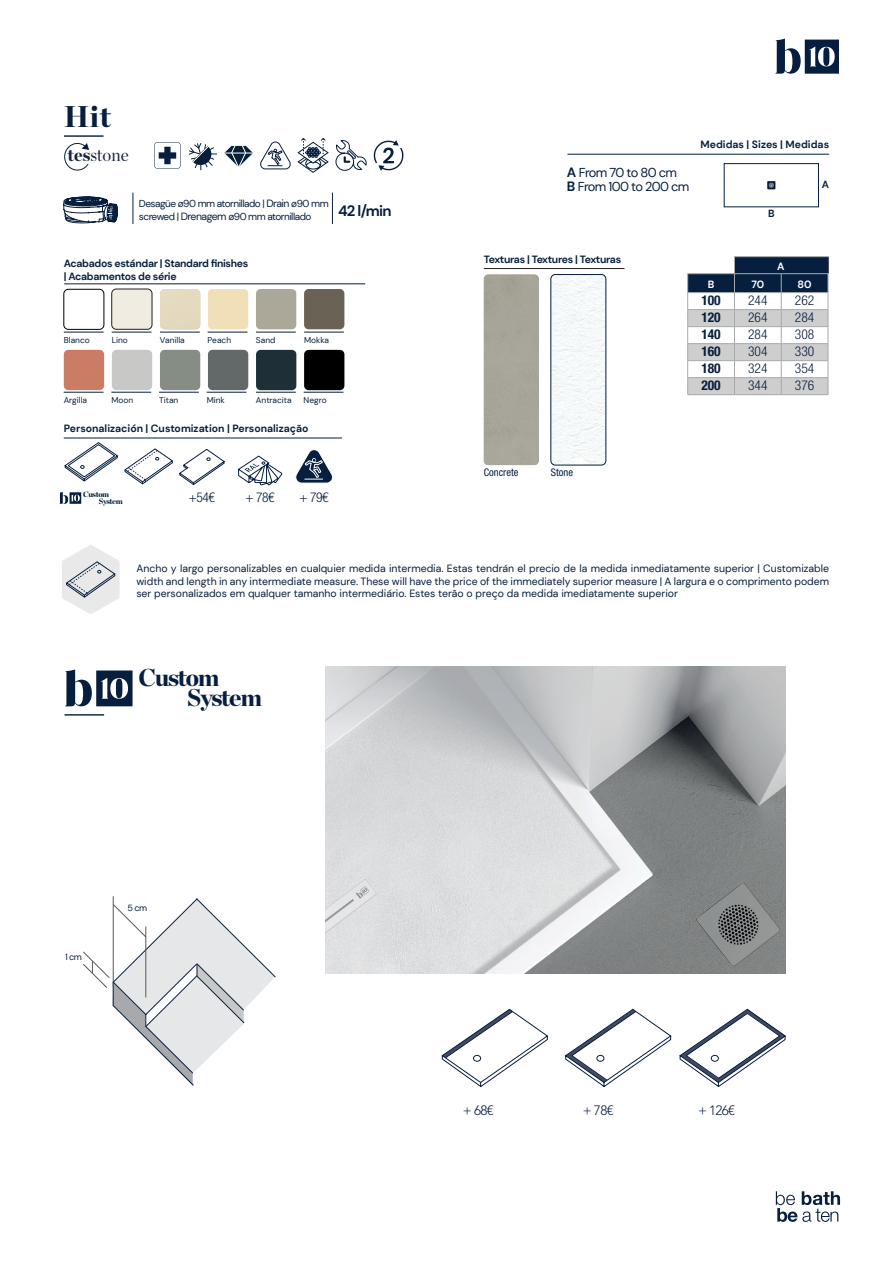
<style>
.page{position:relative;width:893px;height:1263px;background:#fff}
.page>*{position:absolute;margin:0;border:0;box-sizing:border-box;transform-origin:0 0}
.t1{font:900 30px "Chronicle Display";color:#071f3e}
.t2{font:900 24.3px "Chronicle Display";letter-spacing:-.05em;color:#071f3e}
.t3{font:17.7px "Chronicle Display";color:#17243e;scale:.95 1}
.t4{font:700 15px "DM Sans";color:#071f3e}
.t5{font:300 condensed 13.5px "Helvetica Neue LT Std";color:#071f3e}
.t6{font:700 condensed 13.5px "Helvetica Neue LT Std";color:#071f3e}
.t7{font:300 13.5px "Avenir LT Std";letter-spacing:-.05em;color:#071f3e}
.t8{font:12.9px "DM Sans";letter-spacing:-.05em;color:#071f3e}
.t9{font:10.5px/12.6px "DM Sans";color:#071f3e;text-align:justify}
.t10{font:700 10.5px/12.6px "DM Sans";letter-spacing:-.03em;color:#071f3e}
.t11{font:700 10.5px "DM Sans";color:#071f3e}
.t12{font:condensed 10.5px "Helvetica Neue LT Std";color:#071f3e}
.t13{font:700 10.5px "DM Sans";color:#fff}
.t14{font:700 10.35px "DM Sans";color:#071f3e}
.t15{font:10.05px/12.6px "DM Sans";letter-spacing:-.05em;color:#071f3e}
.t16{font:9px "DM Sans";color:#071f3e}
.t17{font:8.4px "DM Sans";color:#071f3e}
.t18{font:900 7.8px "Chronicle Display";letter-spacing:-.05em;color:#071f3e}
.s1{font-weight:900}
.s2{font-size:10.5px}
.s3{font-weight:700;font-size:13.5px}
</style>
<div class="page">
<svg style="left:775px;top:38px;width:64px;height:36px"></svg>
<svg style="left:776px;top:1191px;width:64px;height:31px"></svg>
<hr style="left:484px;top:268px;width:140px;height:1px;background:#231f20">
<hr style="left:65px;top:714px;width:39px;height:2px;background:#132c44">
<svg style="left:441px;top:1008px;width:107px;height:79px"></svg>
<svg style="left:565px;top:1008px;width:107px;height:79px"></svg>
<svg style="left:679px;top:1008px;width:107px;height:79px"></svg>
<hr style="left:113px;top:896px;width:1px;height:90px;background:#57585a">
<svg style="left:83px;top:897px;width:193px;height:189px"></svg>
<img style="left:325px;top:667px;width:460px;height:306px">
<hr style="left:64px;top:135px;width:39px;height:2px;background:#132c44">
<hr style="left:734px;top:256px;width:47px;height:1px;background:#a7aaaa">
<hr style="left:781px;top:256px;width:48px;height:1px;background:#a7aaaa">
<svg style="left:687px;top:257px;width:142px;height:138px"></svg>
<hr style="left:687px;top:394px;width:47px;height:1px;background:#a7aaaa">
<hr style="left:734px;top:394px;width:47px;height:1px;background:#a7aaaa">
<hr style="left:781px;top:394px;width:47px;height:1px;background:#a7aaaa">
<hr style="left:567px;top:154px;width:262px;height:1px;background:#071f3e">
<hr style="left:64px;top:284px;width:301px;height:1px;background:#071f3e">
<hr style="left:64px;top:438px;width:278px;height:1px;background:#071f3e">
<div style="left:724px;top:163px;width:95px;height:44px;border:1px solid #071f3e"></div>
<svg style="left:767px;top:181px;width:8px;height:8px"></svg>
<svg style="left:769px;top:183px;width:5px;height:5px"></svg>
<div style="left:551px;top:274px;width:55px;height:191px;background:#f5f9f9"></div>
<div style="left:551px;top:274px;width:55px;height:191px;border:1px solid #071f3e;border-radius:4px"></div>
<div style="left:484px;top:274px;width:55px;height:191px;background:#a7a59a"></div>
<svg style="left:65px;top:669px;width:68px;height:37px"></svg>
<div style="left:64px;top:143px;width:27px;height:28px;border:1px solid #05203d;border-radius:50%"></div>
<div style="left:77px;top:149px;width:15px;height:14px;background:#fff"></div>
<svg style="left:82px;top:143px;width:7px;height:7px"></svg>
<hr style="left:111px;top:392px;width:40px;height:1px;background:#071f3e">
<hr style="left:159px;top:392px;width:40px;height:1px;background:#071f3e">
<hr style="left:256px;top:392px;width:40px;height:1px;background:#071f3e">
<hr style="left:207px;top:392px;width:39px;height:1px;background:#071f3e">
<hr style="left:304px;top:392px;width:39px;height:1px;background:#071f3e">
<hr style="left:64px;top:392px;width:39px;height:1px;background:#071f3e">
<hr style="left:112px;top:332px;width:39px;height:1px;background:#071f3e">
<hr style="left:160px;top:332px;width:40px;height:1px;background:#071f3e">
<hr style="left:256px;top:332px;width:40px;height:1px;background:#071f3e">
<hr style="left:64px;top:332px;width:40px;height:1px;background:#071f3e">
<hr style="left:208px;top:332px;width:39px;height:1px;background:#071f3e">
<hr style="left:304px;top:332px;width:40px;height:1px;background:#071f3e">
<div style="left:208px;top:289px;width:40px;height:40px;background:#f1dfb7;border-radius:5px"></div>
<div style="left:256px;top:289px;width:40px;height:40px;background:#aba89a;border-radius:5px"></div>
<div style="left:112px;top:289px;width:40px;height:40px;background:#f1ece1;border-radius:5px"></div>
<div style="left:112px;top:289px;width:40px;height:40px;border:1px solid #231f20;border-radius:5px"></div>
<div style="left:304px;top:289px;width:40px;height:40px;background:#6b6256;border-radius:5px"></div>
<div style="left:64px;top:289px;width:40px;height:40px;border:1px solid #000;border-radius:5px"></div>
<div style="left:160px;top:289px;width:40px;height:40px;background:#e5d9bf"></div>
<div style="left:208px;top:350px;width:40px;height:40px;background:#636868;border-radius:5px"></div>
<div style="left:160px;top:350px;width:40px;height:40px;background:#868d84;border-radius:5px"></div>
<div style="left:112px;top:350px;width:40px;height:40px;background:#c8c8c7;border-radius:5px"></div>
<div style="left:64px;top:350px;width:40px;height:40px;background:#cb7c64;border-radius:5px"></div>
<div style="left:256px;top:350px;width:40px;height:40px;background:#1e2f37;border-radius:5px"></div>
<div style="left:304px;top:350px;width:40px;height:40px;background:#000001;border-radius:5px"></div>
<svg style="left:260px;top:141px;width:30px;height:28px"></svg>
<svg style="left:154px;top:142px;width:27px;height:27px"></svg>
<svg style="left:297px;top:138px;width:32px;height:35px"></svg>
<svg style="left:335px;top:140px;width:32px;height:31px"></svg>
<svg style="left:374px;top:140px;width:29px;height:31px"></svg>
<svg style="left:188px;top:143px;width:29px;height:27px"></svg>
<svg style="left:224px;top:145px;width:29px;height:22px"></svg>
<svg style="left:62px;top:545px;width:57px;height:69px"></svg>
<svg style="left:60px;top:492px;width:21px;height:12px"></svg>
<svg style="left:238px;top:455px;width:45px;height:31px"></svg>
<svg style="left:295px;top:449px;width:38px;height:35px"></svg>
<svg style="left:64px;top:442px;width:109px;height:43px"></svg>
<svg style="left:179px;top:448px;width:46px;height:37px"></svg>
<hr style="left:133px;top:193px;width:1px;height:31px;background:#071f3e">
<hr style="left:332px;top:193px;width:1px;height:31px;background:#071f3e">
<svg style="left:63px;top:197px;width:55px;height:26px"></svg>
<p class="t1" style="left:64px;top:92px;width:49px">Hit</p>
<p class="t3" style="left:67px;top:141px;width:66px"><span class="s1">tes</span>stone</p>
<p class="t15" style="left:139px;top:197px;width:191px">Desagüe ø90 mm atornillado | <span class="s2">Drain</span> ø90 mm screwed | <span class="s2">Drenagem</span> ø90 mm atornillado</p>
<p class="t4" style="left:338px;top:201px;width:55px">42 l/min</p>
<p class="t10" style="left:64px;top:257px;width:186px">Acabados estándar | Standard finishes | Acabamentos de série</p>
<p class="t17" style="left:64px;top:335px;width:28px">Blanco</p>
<p class="t17" style="left:112px;top:335px;width:18px">Lino</p>
<p class="t17" style="left:160px;top:335px;width:26px">Vanilla</p>
<p class="t17" style="left:208px;top:335px;width:25px">Peach</p>
<p class="t17" style="left:256px;top:335px;width:21px">Sand</p>
<p class="t17" style="left:304px;top:335px;width:27px">Mokka</p>
<p class="t17" style="left:64px;top:395px;width:25px">Argilla</p>
<p class="t17" style="left:111px;top:395px;width:23px">Moon</p>
<p class="t17" style="left:159px;top:395px;width:21px">Titan</p>
<p class="t17" style="left:207px;top:395px;width:20px">Mink</p>
<p class="t17" style="left:256px;top:395px;width:37px">Antracita</p>
<p class="t17" style="left:304px;top:395px;width:25px">Negro</p>
<p class="t11" style="left:64px;top:422px;width:246px">Personalización | Customization | Personalização</p>
<p class="t18" style="left:83px;top:488px;width:28px">Custom</p>
<p class="t18" style="left:99px;top:495px;width:26px">System</p>
<p class="t5" style="left:189px;top:490px;width:28px">+54€</p>
<p class="t5" style="left:246px;top:490px;width:31px">+ 78€</p>
<p class="t5" style="left:300px;top:490px;width:31px">+ 79€</p>
<p class="t8" style="left:567px;top:165px;width:112px"><span class="s3">A</span> From 70 to 80 cm</p>
<p class="t8" style="left:567px;top:179px;width:124px"><span class="s3">B</span> From 100 to 200 cm</p>
<p class="t11" style="left:700px;top:138px;width:130px">Medidas | Sizes | Medidas</p>
<p class="t14" style="left:768px;top:207px;width:8px">B</p>
<p class="t14" style="left:822px;top:178px;width:9px">A</p>
<p class="t10" style="left:484px;top:253px;width:139px">Texturas | Textures | Texturas</p>
<p class="t13" style="left:777px;top:260px;width:9px">A</p>
<p class="t13" style="left:708px;top:278px;width:8px">B</p>
<p class="t13" style="left:751px;top:278px;width:14px">70</p>
<p class="t13" style="left:798px;top:278px;width:16px">80</p>
<p class="t6" style="left:701px;top:292px;width:21px">100</p>
<p class="t5" style="left:748px;top:293px;width:21px">244</p>
<p class="t5" style="left:795px;top:293px;width:21px">262</p>
<p class="t6" style="left:701px;top:309px;width:21px">120</p>
<p class="t5" style="left:748px;top:310px;width:21px">264</p>
<p class="t5" style="left:795px;top:310px;width:21px">284</p>
<p class="t6" style="left:701px;top:326px;width:21px">140</p>
<p class="t5" style="left:748px;top:327px;width:21px">284</p>
<p class="t5" style="left:795px;top:327px;width:21px">308</p>
<p class="t6" style="left:701px;top:343px;width:21px">160</p>
<p class="t5" style="left:748px;top:344px;width:21px">304</p>
<p class="t5" style="left:795px;top:344px;width:21px">330</p>
<p class="t6" style="left:701px;top:360px;width:21px">180</p>
<p class="t5" style="left:748px;top:361px;width:21px">324</p>
<p class="t5" style="left:795px;top:361px;width:21px">354</p>
<p class="t6" style="left:701px;top:377px;width:21px">200</p>
<p class="t5" style="left:748px;top:378px;width:21px">344</p>
<p class="t5" style="left:795px;top:378px;width:21px">376</p>
<p class="t12" style="left:484px;top:466px;width:36px">Concrete</p>
<p class="t12" style="left:551px;top:466px;width:24px">Stone</p>
<p class="t9" style="left:136px;top:562px;width:694px">Ancho y largo personalizables en cualquier medida intermedia. Estas tendrán el precio de la medida inmediatamente superior | Customizable width and length in any intermediate measure. These will have the price of the immediately superior measure | A largura e o comprimento podem ser personalizados em qualquer tamanho intermediário. Estes terão o preço da medida imediatamente superior</p>
<p class="t2" style="left:138px;top:658px;width:83px">Custom</p>
<p class="t2" style="left:187px;top:678px;width:76px">System</p>
<p class="t16" style="left:65px;top:951px;width:18px">1 cm</p>
<p class="t16" style="left:127px;top:902px;width:21px">5 cm</p>
<p class="t7" style="left:463px;top:1102px;width:32px">+ 68€</p>
<p class="t7" style="left:583px;top:1102px;width:32px">+ 78€</p>
<p class="t7" style="left:698px;top:1102px;width:39px">+ 126€</p>
</div>
